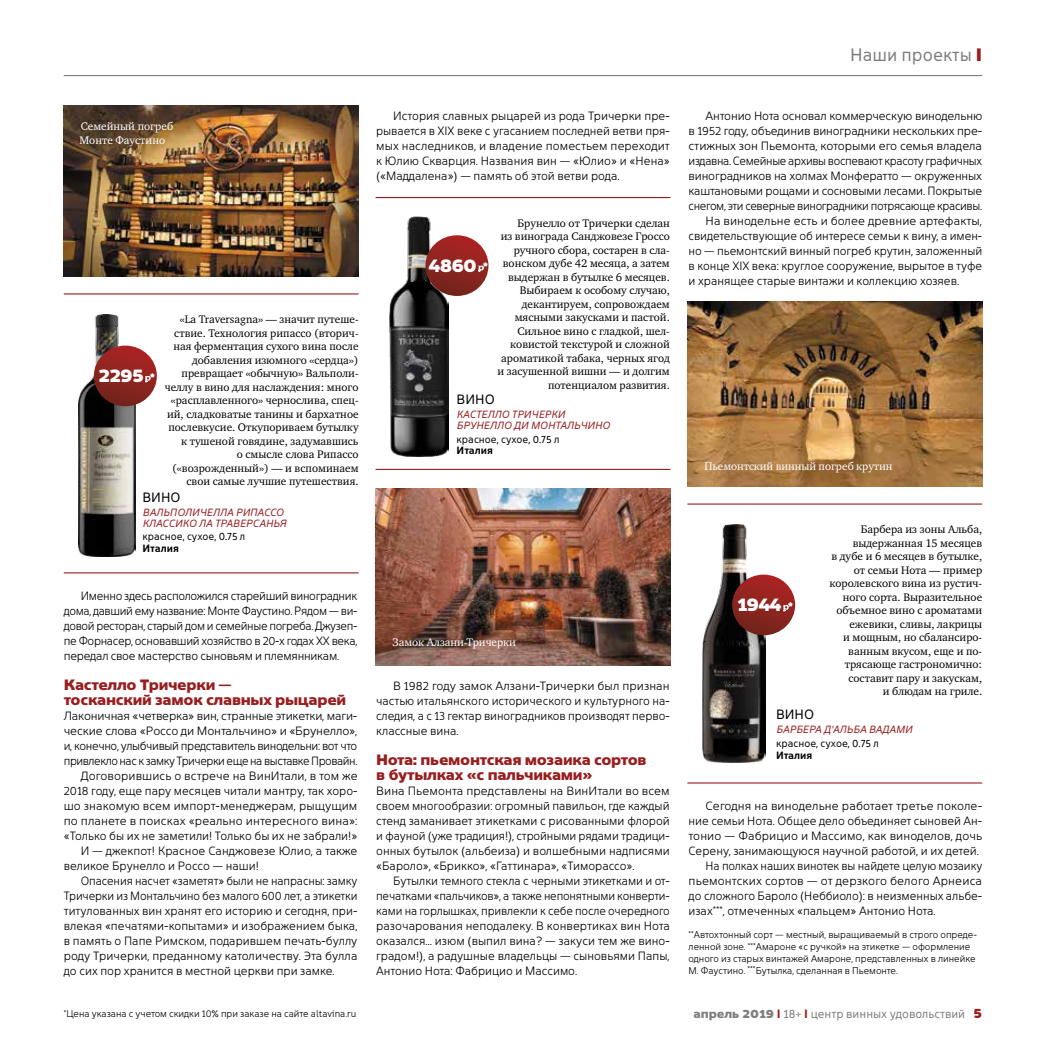
<style>
.page{position:relative;width:1046px;height:1046px;background:#fff}
.page>*{position:absolute;margin:0;border:0;box-sizing:border-box;transform-origin:0 0}
.t1{font:900 18.45px "Tecla";letter-spacing:-.05em;color:#fff}
.t2{font:18px "Tecla";color:#7d7d7d}
.t3{font:900 15px/15px "Tecla";letter-spacing:-.02em;color:#981f20}
.t4{font:13.5px "Tecla";color:#000}
.t5{font:300 12px/15px "Tecla";letter-spacing:-.005em;color:#000;text-align:justify}
.t6{font:300 12px "Tecla";letter-spacing:-.03em;color:#000}
.t7{font:300 12px "Tecla";letter-spacing:-.035em;color:#000}
.t8{font:300 12px "Tecla";letter-spacing:-.025em;color:#000}
.t9{font:12px "Tecla";color:#7d7d7d}
.t10{font:11.25px/13.5px "Charter ITC";color:#000;text-align:right}
.t11{font:11.25px/13.5px "Charter ITC";letter-spacing:-.005em;color:#fff}
.t12{font:italic 10.5px/10.9px "Tecla";color:#981f20}
.t13{font:10.5px "Tecla";color:#000}
.t14{font:700 10.5px "Tecla";color:#000}
.t15{font:300 9.75px/11.7px "Tecla";color:#000}
.s1{font-weight:900;color:#981f20}
.s2{font-size:10.65px}
.s3{font-weight:900}
.s4{font-weight:700;color:#981f20}
.s5{font-weight:900;font-size:13.5px;color:#981f20}
</style>
<div class="page">
<hr style="left:64px;top:75px;width:918px;height:1px;background:#7d7d7d">
<hr style="left:376px;top:197px;width:294px;height:1px;background:#981f20">
<hr style="left:376px;top:469px;width:294px;height:1px;background:#981f20">
<img style="left:376px;top:488px;width:294px;height:177px">
<hr style="left:64px;top:293px;width:295px;height:2px;background:#981f20">
<hr style="left:64px;top:572px;width:295px;height:1px;background:#981f20">
<img style="left:79px;top:314px;width:57px;height:243px">
<svg style="left:94px;top:346px;width:63px;height:60px;background:#923f3b"></svg>
<img style="left:64px;top:105px;width:295px;height:171px">
<img style="left:390px;top:216px;width:58px;height:240px">
<svg style="left:425px;top:235px;width:63px;height:61px;background:#964440"></svg>
<hr style="left:687px;top:504px;width:295px;height:1px;background:#981f20">
<hr style="left:687px;top:782px;width:295px;height:2px;background:#981f20">
<img style="left:702px;top:525px;width:63px;height:238px">
<img style="left:687px;top:302px;width:295px;height:184px">
<svg style="left:732px;top:575px;width:63px;height:60px;background:#8f3c38"></svg>
<h2 class="t2" style="left:850px;top:45px;width:134px">Наши проекты <span class="s1">I</span></h2>
<p class="t11" style="left:80px;top:120px;width:95px">Семейный погреб<br>Монте Фаустино</p>
<h1 class="t1" style="left:99px;top:365px;width:58px">2295 <span class="s2">*</span></h1>
<p class="t10" style="left:165px;top:313px;width:195px">«La Traversagna» — значит путеше&shy;ствие. Технология рипассо (вторич&shy;ная ферментация сухого вина после добавления изюмного «сердца») превращает «обычную» Вальполи&shy;челлу в вино для наслаждения: много «расплавленного» чернослива, спец&shy;ий, сладковатые танины и бархатное послевкусие. Откупориваем бутылку к тушеной говядине, задумавшись<br>о смысле слова Рипассо («возрожденный») — и вспоминаем свои самые лучшие путешествия.</p>
<p class="t4" style="left:143px;top:490px;width:40px">ВИНО</p>
<p class="t12" style="left:143px;top:507px;width:145px">ВАЛЬПОЛИЧЕЛЛА РИПАССО<br>КЛАССИКО ЛА ТРАВЕРСАНЬЯ</p>
<p class="t13" style="left:143px;top:531px;width:104px">красное, сухое, 0.75 л</p>
<p class="t14" style="left:143px;top:542px;width:38px">Италия</p>
<p class="t5" style="left:64px;top:589px;width:295px;text-indent:17px">Именно здесь расположился старейший виноградник дома, давший ему название: Монте Фаустино. Рядом — ви&shy;довой ресторан, старый дом и семейные погреба. Джузеп&shy;пе Форнасер, основавший хозяйство в 20-х годах XX века, передал свое мастерство сыновьям и племянникам.</p>
<p class="t3" style="left:64px;top:677px;width:284px">Кастелло Тричерки —<br>тосканский замок славных рыцарей</p>
<p class="t5" style="left:64px;top:709px;width:295px">Лаконичная «четверка» вин, странные этикетки, маги-</p>
<p class="t5" style="left:64px;top:724px;width:295px">ческие слова «Россо ди Монтальчино» и «Брунелло»,</p>
<p class="t6" style="left:64px;top:739px;width:295px">и, конечно, улыбчивый представитель винодельни: вот что</p>
<p class="t7" style="left:64px;top:754px;width:295px">привлекло нас к замку Тричерки еще на выставке Провайн.</p>
<p class="t5" style="left:81px;top:769px;width:278px">Договорившись о встрече на ВинИтали, в том же</p>
<p class="t5" style="left:64px;top:784px;width:295px">2018 году, еще пару месяцев читали мантру, так хоро-</p>
<p class="t5" style="left:64px;top:799px;width:295px">шо знакомую всем импорт-менеджерам, рыщущим</p>
<p class="t5" style="left:64px;top:814px;width:295px">по планете в поисках «реально интересного вина»:</p>
<p class="t5" style="left:64px;top:829px;width:295px">«Только бы их не заметили! Только бы их не забрали!»</p>
<p class="t5" style="left:81px;top:844px;width:278px">И — джекпот! Красное Санджовезе Юлио, а также</p>
<p class="t5" style="left:64px;top:859px;width:197px">великое Брунелло и Россо — наши!</p>
<p class="t5" style="left:81px;top:874px;width:278px">Опасения насчет «заметят» были не напрасны: замку</p>
<p class="t5" style="left:64px;top:889px;width:295px">Тричерки из Монтальчино без малого 600 лет, а этикетки</p>
<p class="t5" style="left:64px;top:904px;width:295px">титулованных вин хранят его историю и сегодня, при-</p>
<p class="t5" style="left:64px;top:919px;width:295px">влекая «печатями-копытами» и изображением быка,</p>
<p class="t5" style="left:64px;top:934px;width:295px">в память о Папе Римском, подарившем печать-буллу</p>
<p class="t5" style="left:64px;top:949px;width:295px">роду Тричерки, преданному католичеству. Эта булла</p>
<p class="t5" style="left:64px;top:964px;width:272px">до сих пор хранится в местной церкви при замке.</p>
<p class="t15" style="left:64px;top:1008px;width:294px"><sup>*</sup>Цена указана с учетом скидки 10% при заказе на сайте altavina.ru</p>
<p class="t5" style="left:376px;top:109px;width:295px;text-indent:17px">История славных рыцарей из рода Тричерки пре&shy;рывается в XIX веке с угасанием последней ветви пря&shy;мых наследников, и владение поместьем переходит к Юлию Скварция. Названия вин — «Юлио» и «Нена» («Маддалена») — память об этой ветви рода.</p>
<h1 class="t1" style="left:429px;top:255px;width:61px">4860 <span class="s2">*</span></h1>
<p class="t10" style="left:497px;top:216px;width:174px">Брунелло от Тричерки сделан<br>из винограда Санджовезе Гроссо ручного сбора, состарен в сла&shy;вонском дубе 42 месяца, а затем выдержан в бутылке 6 месяцев.<br>Выбираем к особому случаю, декантируем, сопровождаем мясными закусками и пастой.<br>Сильное вино с гладкой, шел&shy;ковистой текстурой и сложной ароматикой табака, черных ягод и засушенной вишни — и долгим потенциалом развития.</p>
<p class="t4" style="left:457px;top:392px;width:40px">ВИНО</p>
<p class="t12" style="left:457px;top:409px;width:155px">КАСТЕЛЛО ТРИЧЕРКИ<br>БРУНЕЛЛО ДИ МОНТАЛЬЧИНО</p>
<p class="t13" style="left:457px;top:433px;width:104px">красное, сухое, 0.75 л</p>
<p class="t14" style="left:457px;top:445px;width:38px">Италия</p>
<p class="t11" style="left:393px;top:636px;width:125px">Замок Алзани-Тричерки</p>
<p class="t5" style="left:376px;top:679px;width:295px;text-indent:17px">В 1982 году замок Алзани-Тричерки был признан частью итальянского исторического и культурного на&shy;следия, а с 13 гектар виноградников производят перво&shy;классные вина.</p>
<p class="t3" style="left:376px;top:752px;width:272px">Нота: пьемонтская мозаика сортов в бутылках «с пальчиками»</p>
<p class="t5" style="left:376px;top:784px;width:295px">Вина Пьемонта представлены на ВинИтали во всем своем многообразии: огромный павильон, где каждый стенд заманивает этикетками с рисованными флорой и фауной (уже традиция!), стройными рядами традици&shy;онных бутылок (альбеиза) и волшебными надписями «Бароло», «Брикко», «Гаттинара», «Тиморассо».</p>
<p class="t5" style="left:376px;top:874px;width:295px;text-indent:17px">Бутылки темного стекла с черными этикетками и от&shy;печатками «пальчиков», а также непонятными конверти&shy;ками на горлышках, привлекли к себе после очередного разочарования неподалеку. В конвертиках вин Нота оказался… изюм (выпил вина? — закуси тем же вино&shy;градом!), а радушные владельцы — сыновьями Папы, Антонио Нота: Фабрицио и Массимо.</p>
<p class="t5" style="left:706px;top:109px;width:278px">Антонио Нота основал коммерческую винодельню</p>
<p class="t5" style="left:689px;top:124px;width:295px">в 1952 году, объединив виноградники нескольких пре-</p>
<p class="t5" style="left:689px;top:139px;width:295px">стижных зон Пьемонта, которыми его семья владела</p>
<p class="t8" style="left:689px;top:154px;width:295px">издавна. Семейные архивы воспевают красоту графичных</p>
<p class="t5" style="left:689px;top:169px;width:295px">виноградников на холмах Монфератто — окруженных</p>
<p class="t5" style="left:689px;top:184px;width:295px">каштановыми рощами и сосновыми лесами. Покрытые</p>
<p class="t6" style="left:689px;top:199px;width:295px">снегом, эти северные виноградники потрясающе красивы.</p>
<p class="t5" style="left:706px;top:214px;width:278px">На винодельне есть и более древние артефакты,</p>
<p class="t5" style="left:689px;top:229px;width:295px">свидетельствующие об интересе семьи к вину, а имен-</p>
<p class="t5" style="left:689px;top:244px;width:295px">но — пьемонтский винный погреб крутин, заложенный</p>
<p class="t5" style="left:689px;top:259px;width:295px">в конце XIX века: круглое сооружение, вырытое в туфе</p>
<p class="t5" style="left:689px;top:274px;width:272px">и хранящее старые винтажи и коллекцию хозяев.</p>
<p class="t11" style="left:704px;top:460px;width:190px">Пьемонтский винный погреб крутин</p>
<h1 class="t1" style="left:737px;top:594px;width:58px">1944 <span class="s2">*</span></h1>
<p class="t10" style="left:829px;top:522px;width:154px">Барбера из зоны Альба, выдержанная 15 месяцев<br>в дубе и 6 месяцев в бутылке, от семьи Нота — пример королевского вина из рустич&shy;ного сорта. Выразительное объемное вино с ароматами ежевики, сливы, лакрицы<br>и мощным, но сбалансиро&shy;ванным вкусом, еще и по&shy;трясающе гастрономично: составит пару и закускам,<br>и блюдам на гриле.</p>
<p class="t4" style="left:776px;top:707px;width:40px">ВИНО</p>
<p class="t12" style="left:776px;top:724px;width:138px">БАРБЕРА Д'АЛЬБА ВАДАМИ</p>
<p class="t13" style="left:776px;top:737px;width:104px">красное, сухое, 0.75 л</p>
<p class="t14" style="left:776px;top:749px;width:38px">Италия</p>
<p class="t5" style="left:706px;top:799px;width:278px">Сегодня на винодельне работает третье поколе-</p>
<p class="t5" style="left:689px;top:814px;width:295px">ние семьи Нота. Общее дело объединяет сыновей Ан-</p>
<p class="t5" style="left:689px;top:829px;width:295px">тонио — Фабрицио и Массимо, как виноделов, дочь</p>
<p class="t5" style="left:689px;top:844px;width:292px">Серену, занимающуюся научной работой, и их детей.</p>
<p class="t5" style="left:706px;top:859px;width:278px">На полках наших винотек вы найдете целую мозаику</p>
<p class="t5" style="left:689px;top:874px;width:295px">пьемонтских сортов — от дерзкого белого Арнеиса</p>
<p class="t5" style="left:689px;top:889px;width:295px">до сложного Бароло (Неббиоло): в неизменных альбе-</p>
<p class="t5" style="left:689px;top:904px;width:249px">изах<sup>***</sup>, отмеченных «пальцем» Антонио Нота.</p>
<p class="t15" style="left:689px;top:929px;width:290px"><sup>**</sup>Автохтонный сорт — местный, выращиваемый в строго опреде&shy;ленной зоне. <sup>***</sup>Амароне «с ручкой» на этикетке — оформление одного из старых винтажей Амароне, представленных в линейке М. Фаустино. <sup>***</sup>Бутылка, сделанная в Пьемонте.</p>
<p class="t9" style="left:693px;top:1007px;width:290px"><span class="s3">апрель 2019</span> <span class="s4">I</span> 18+ <span class="s4">I</span> центр винных удовольствий <span class="s5">5</span></p>
</div>
